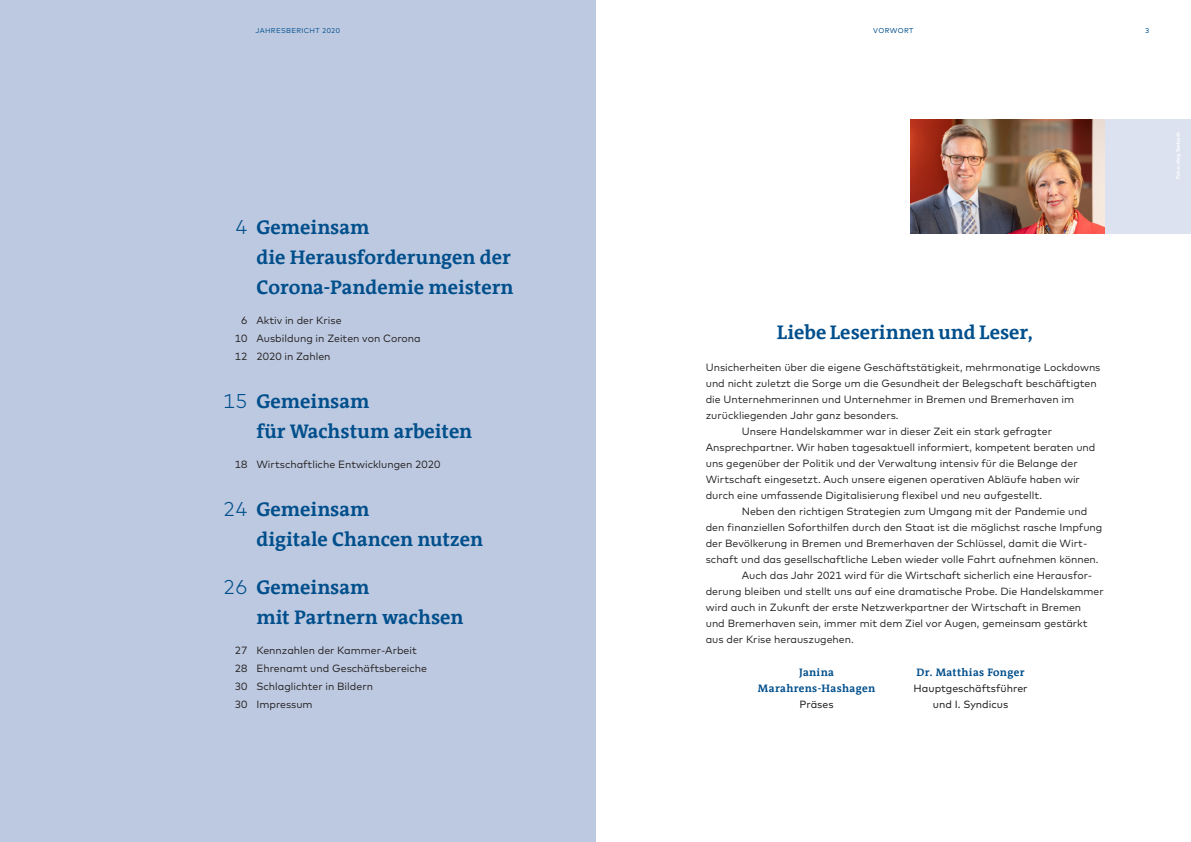
<style>
.page{position:relative;width:1191px;height:842px;background:#fff}
.page>*{position:absolute;margin:0;border:0;box-sizing:border-box;transform-origin:0 0}
.t1{font:700 20px/30px "The Antiqua B7";color:#004f8c}
.t2{font:300 20px "Mark";color:#004f8c}
.t3{font:700 11px/16px "The Antiqua B7";letter-spacing:.03em;color:#004f8c;text-align:center}
.t4{font:10.5px/18px "Mark";color:#231f20}
.t5{font:10.5px/16px "Mark";color:#231f20;text-align:center}
.t6{font:7px "Mark";letter-spacing:.05em;color:#004f8c}
.t7{font:7px "Mark";letter-spacing:.05em;color:#004f8c}
.t8{font:700 5px "Mark";letter-spacing:.01em;color:#fff}
</style>
<div class="page">
<div style="left:0;top:0;width:595px;height:842px;background:#bdc9e0"></div>
<div style="left:1104px;top:120px;width:87px;height:114px;background:#dce2ef"></div>
<img style="left:910px;top:120px;width:194px;height:114px">
<p class="t6" style="left:255px;top:26px;width:86px">JAHRESBERICHT 2020</p>
<p class="t7" style="left:873px;top:26px;width:42px">VORWORT</p>
<h1 class="t2" style="left:235px;top:215px;width:13px">4</h1>
<p class="t4" style="left:235px;top:311px;width:14px;text-align:justify;text-indent:6px">6<br>10<br>12</p>
<h1 class="t2" style="left:223px;top:389px;width:26px">15</h1>
<p class="t4" style="left:235px;top:455px;width:14px">18</p>
<h1 class="t2" style="left:223px;top:497px;width:26px">24</h1>
<h1 class="t2" style="left:223px;top:575px;width:26px">26</h1>
<p class="t4" style="left:235px;top:641px;width:14px;text-align:justify">27<br>28<br>30<br>30</p>
<h1 class="t1" style="left:256px;top:213px;width:258px">Gemeinsam<br>die Herausforderungen der<br>Corona-Pandemie meistern</h1>
<p class="t4" style="left:256px;top:311px;width:166px">Aktiv in der Krise<br>Ausbildung in Zeiten von Corona<br>2020 in Zahlen</p>
<h1 class="t1" style="left:256px;top:387px;width:217px">Gemeinsam<br>für Wachstum arbeiten</h1>
<p class="t4" style="left:256px;top:455px;width:185px">Wirtschaftliche Entwicklungen 2020</p>
<h1 class="t1" style="left:256px;top:495px;width:228px">Gemeinsam<br>digitale Chancen nutzen</h1>
<h1 class="t1" style="left:256px;top:573px;width:208px">Gemeinsam<br>mit Partnern wachsen</h1>
<p class="t4" style="left:256px;top:641px;width:172px">Kennzahlen der Kammer-Arbeit<br>Ehrenamt und Geschäftsbereiche<br>Schlaglichter in Bildern<br>Impressum</p>
<h1 class="t1" style="left:777px;top:317px;width:258px">Liebe Leserinnen und Leser,</h1>
<p class="t4" style="left:706px;top:358px;width:396px">Unsicherheiten über die eigene Geschäftstätigkeit, mehrmonatige Lockdowns</p>
<p class="t4" style="left:706px;top:374px;width:392px">und nicht zuletzt die Sorge um die Gesundheit der Belegschaft beschäftigten</p>
<p class="t4" style="left:706px;top:390px;width:370px">die Unternehmerinnen und Unternehmer in Bremen und Bremerhaven im</p>
<p class="t4" style="left:706px;top:406px;width:194px">zurückliegenden Jahr ganz besonders.</p>
<p class="t4" style="left:742px;top:422px;width:312px">Unsere Handelskammer war in dieser Zeit ein stark gefragter</p>
<p class="t4" style="left:706px;top:438px;width:391px">Ansprechpartner. Wir haben tagesaktuell informiert, kompetent beraten und</p>
<p class="t4" style="left:706px;top:454px;width:373px">uns gegenüber der Politik und der Verwaltung intensiv für die Belange der</p>
<p class="t4" style="left:706px;top:470px;width:376px">Wirtschaft eingesetzt. Auch unsere eigenen operativen Abläufe haben wir</p>
<p class="t4" style="left:706px;top:486px;width:338px">durch eine umfassende Digitalisierung flexibel und neu aufgestellt.</p>
<p class="t4" style="left:742px;top:502px;width:347px">Neben den richtigen Strategien zum Umgang mit der Pandemie und</p>
<p class="t4" style="left:706px;top:518px;width:398px">den finanziellen Soforthilfen durch den Staat ist die möglichst rasche Impfung</p>
<p class="t4" style="left:706px;top:534px;width:383px">der Bevölkerung in Bremen und Bremerhaven der Schlüssel, damit die Wirt-</p>
<p class="t4" style="left:706px;top:550px;width:394px">schaft und das gesellschaftliche Leben wieder volle Fahrt aufnehmen können.</p>
<p class="t4" style="left:742px;top:566px;width:352px">Auch das Jahr 2021 wird für die Wirtschaft sicherlich eine Herausfor-</p>
<p class="t4" style="left:706px;top:582px;width:399px">derung bleiben und stellt uns auf eine dramatische Probe. Die Handelskammer</p>
<p class="t4" style="left:706px;top:598px;width:377px">wird auch in Zukunft der erste Netzwerkpartner der Wirtschaft in Bremen</p>
<p class="t4" style="left:706px;top:614px;width:383px">und Bremerhaven sein, immer mit dem Ziel vor Augen, gemeinsam gestärkt</p>
<p class="t4" style="left:706px;top:630px;width:150px">aus der Krise herauszugehen.</p>
<p class="t3" style="left:758px;top:664px;width:119px">Janina<br>Marahrens-Hashagen</p>
<p class="t5" style="left:799px;top:696px;width:36px">Präses</p>
<p class="t3" style="left:916px;top:664px;width:109px">Dr. Matthias Fonger</p>
<p class="t5" style="left:913px;top:680px;width:116px">Hauptgeschäftsführer und I. Syndicus</p>
<p class="t7" style="left:1145px;top:26px;width:6px">3</p>
<p class="t8" style="left:1174px;top:179px;width:49px;rotate:-90deg">Foto: Jörg Sarbach</p>
</div>
